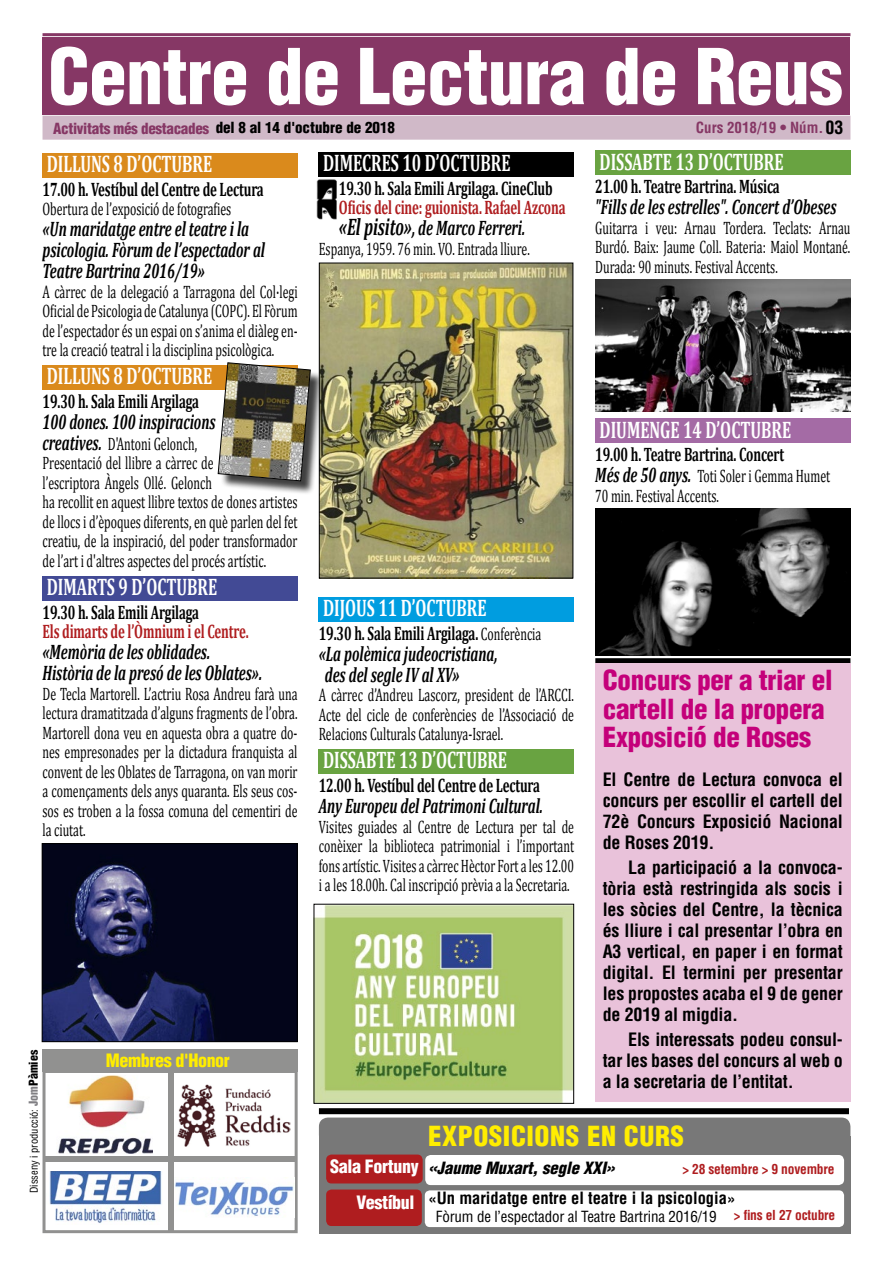
<style>
.page{position:relative;width:893px;height:1276px;background:#fff}
.page>*{position:absolute;margin:0;border:0;box-sizing:border-box;transform-origin:0 0}
.t1{font:900 condensed 75px "Helvetica LT Std";letter-spacing:-.01em;color:#fff}
.t2{font:900 condensed 27px/28.5px "Helvetica LT Std";letter-spacing:-.01em;color:#c4007a}
.t3{font:900 condensed 27px "Helvetica LT Std";letter-spacing:.02em;color:#ffed00}
.t4{font:700 24px "Cambria";color:#fff;scale:.66 1}
.t5{font:italic 700 21px/21px "Cambria";color:#000;scale:.66 1}
.t6{font:700 19.5px "Cambria";letter-spacing:-.01em;color:#000;scale:.66 1}
.t7{font:700 19.5px "Cambria";letter-spacing:-.01em;color:#af1d1f;scale:.66 1}
.t8{font:18px/19.5px "Cambria";color:#000;text-align:justify;scale:.66 1}
.t9{font:700 condensed 18px/21px "Helvetica LT Std";letter-spacing:-.01em;color:#000;text-align:justify}
.t10{font:900 condensed 18px "Helvetica LT Std";letter-spacing:-.02em;color:#ffed00}
.t11{font:900 condensed 18px "Helvetica LT Std";letter-spacing:-.02em;color:#fff}
.t12{font:700 condensed 16.5px "Helvetica LT Std";color:#000}
.t13{font:italic 900 condensed 16.5px "Helvetica LT Std";color:#000}
.t14{font:900 condensed 15px "Helvetica LT Std";letter-spacing:-.02em;color:#863765}
.t15{font:condensed 15px "Helvetica LT Std";letter-spacing:-.01em;color:#000}
.t16{font:700 condensed 15px "Helvetica LT Std";color:#863765}
.t17{font:700 condensed 13.5px "Helvetica LT Std";letter-spacing:-.015em;color:#af1d1f}
.t18{font:condensed 10.5px "Helvetica LT Std";color:#000}
.s1{color:#000}
.s2{font-size:18px;color:#000}
.s3{font-size:24px}
.s4{font-weight:700;font-style:italic;font-size:21px}
.s5{font-weight:400;font-size:18px}
.s6{font-weight:900;font-size:12px;color:#807f83}
.s7{font-weight:900;font-size:12px}
.s8{font-style:normal;font-size:18px;color:#fff}
</style>
<div class="page">
<div style="left:43px;top:37px;width:807px;height:78px;background:#863765"></div>
<hr style="left:43px;top:33px;width:807px;height:3px;background:#863765">
<div style="left:43px;top:116px;width:807px;height:24px;background:#d0b9c8"></div>
<div style="left:319px;top:152px;width:255px;height:24px;background:#000"></div>
<div style="left:319px;top:597px;width:255px;height:24px;background:#009de0"></div>
<div style="left:319px;top:749px;width:255px;height:24px;background:#69a341"></div>
<div style="left:43px;top:153px;width:255px;height:24px;background:#da8a1c"></div>
<div style="left:43px;top:365px;width:255px;height:24px;background:#da8a1c"></div>
<div style="left:43px;top:576px;width:255px;height:24px;background:#424a95"></div>
<img style="left:316px;top:906px;width:256px;height:195px">
<img style="left:321px;top:265px;width:250px;height:311px">
<div style="left:319px;top:263px;width:254px;height:315px;border:1px solid #000"></div>
<img style="left:317px;top:179px;width:20px;height:40px">
<div style="left:220px;top:365px;width:105px;height:130px;background:#000;opacity:.75"></div>
<img style="left:218px;top:362px;width:93px;height:119px">
<div style="left:595px;top:658px;width:255px;height:6px;background:#000"></div>
<div style="left:319px;top:1108px;width:530px;height:6px;background:#000"></div>
<div style="left:595px;top:151px;width:255px;height:24px;background:#69a341"></div>
<div style="left:595px;top:419px;width:255px;height:24px;background:#a46ba5"></div>
<div style="left:319px;top:1117px;width:531px;height:27px;background:#787878;border-radius:9px"></div>
<div style="left:319px;top:1138px;width:531px;height:95px;background:#787878"></div>
<div style="left:425px;top:1190px;width:419px;height:37px;background:#fff;border-radius:5px"></div>
<div style="left:425px;top:1155px;width:419px;height:30px;background:#fff;border-radius:6px"></div>
<div style="left:326px;top:1154px;width:97px;height:29px;background:#af1d1f;border-radius:5px"></div>
<div style="left:326px;top:1189px;width:96px;height:37px;background:#af1d1f;border-radius:5px"></div>
<div style="left:595px;top:663px;width:255px;height:439px;background:#e9c2da"></div>
<img style="left:44px;top:845px;width:252px;height:195px">
<div style="left:42px;top:843px;width:256px;height:199px;border:1px solid #000"></div>
<img style="left:595px;top:280px;width:255px;height:131px">
<img style="left:595px;top:508px;width:255px;height:147px">
<div style="left:43px;top:1070px;width:255px;height:163px;border:3px solid #919190"></div>
<img style="left:173px;top:1177px;width:121px;height:40px">
<img style="left:46px;top:1171px;width:116px;height:53px">
<div style="left:43px;top:1049px;width:255px;height:22px;background:#919190"></div>
<div style="left:45px;top:1156px;width:251px;height:5px;background:#919190"></div>
<div style="left:168px;top:1070px;width:5px;height:162px;background:#919190"></div>
<img style="left:177px;top:1084px;width:113px;height:63px">
<img style="left:58px;top:1075px;width:94px;height:78px">
<h1 class="t1" style="left:48px;top:29px;width:796px">Centre de Lectura de Reus</h1>
<p class="t14" style="left:53px;top:119px;width:343px">Activitats més destacades <span class="s1">del 8 al 14 d'octubre de 2018</span></p>
<p class="t16" style="left:696px;top:118px;width:149px">Curs 2018/19 • Núm.<span class="s2">03</span></p>
<h3 class="t4" style="left:323px;top:146px;width:285px">DIMECRES 10 D’OCTUBRE</h3>
<p class="t6" style="left:339px;top:174px;width:325px">19.30 h. Sala Emili Argilaga. CineClub</p>
<p class="t7" style="left:339px;top:194px;width:345px">Oficis del cine: guionista. Rafael Azcona</p>
<p class="t5" style="left:339px;top:217px;width:284px"><span class="s3">«El pisito»</span>, de Marco Ferreri.</p>
<p class="t8" style="left:319px;top:239px;width:321px">Espanya, 1959. 76 min. VO. Entrada lliure.</p>
<h3 class="t4" style="left:600px;top:144px;width:280px">DISSABTE 13 D’OCTUBRE</h3>
<p class="t6" style="left:595px;top:173px;width:281px">21.00 h. Teatre Bartrina. Música</p>
<p class="t5" style="left:595px;top:196px;width:367px">"Fills de les estrelles". Concert d’Obeses</p>
<p class="t8" style="left:595px;top:218px;width:388px">Guitarra i veu: Arnau Tordera. Teclats: Arnau Burdó. Baix: Jaume Coll. Bateria: Maiol Montané.<br>Durada: 90 minuts. Festival Accents.</p>
<h3 class="t4" style="left:47px;top:147px;width:252px">DILLUNS 8 D’OCTUBRE</h3>
<p class="t6" style="left:43px;top:175px;width:337px">17.00 h. Vestíbul del Centre de Lectura</p>
<p class="t8" style="left:43px;top:199px;width:288px">Obertura de l’exposició de fotografies</p>
<p class="t5" style="left:43px;top:218px;width:339px">«Un maridatge entre el teatre i la psicologia. Fòrum de l’espectador al<br>Teatre Bartrina 2016/19»</p>
<p class="t8" style="left:43px;top:282px;width:388px">A càrrec de la delegació a Tarragona del Col·legi Oficial de Psicologia de Catalunya (COPC). El Fòrum de l’espectador és un espai on s’anima el diàleg en&shy;tre la creació teatral i la disciplina psicològica.</p>
<h3 class="t4" style="left:47px;top:359px;width:252px">DILLUNS 8 D’OCTUBRE</h3>
<p class="t6" style="left:43px;top:387px;width:239px">19.30 h. Sala Emili Argilaga</p>
<p class="t5" style="left:43px;top:410px;width:264px">100 dones. 100 inspiracions</p>
<p class="t8" style="left:43px;top:434px;width:388px;text-align:left"><span class="s4">creatives.</span> D'Antoni Gelonch,<br>Presentació del llibre a càrrec de<br>l’escriptora Àngels Ollé. Gelonch<br>ha recollit en aquest llibre textos de dones artistes de llocs i d’èpoques diferents, en què parlen del fet creatiu, de la inspiració, del poder transformador de l’art i d'altres aspectes del procés artístic.</p>
<h3 class="t4" style="left:47px;top:570px;width:260px">DIMARTS 9 D’OCTUBRE</h3>
<p class="t6" style="left:43px;top:598px;width:239px">19.30 h. Sala Emili Argilaga</p>
<p class="t7" style="left:43px;top:618px;width:314px">Els dimarts de l’Òmnium i el Centre.</p>
<p class="t5" style="left:43px;top:641px;width:334px">«Memòria de les oblidades.<br>Història de la presó de les Oblates».</p>
<p class="t8" style="left:43px;top:684px;width:388px">De Tecla Martorell. L’actriu Rosa Andreu farà una lectura dramatitzada d’alguns fragments de l’obra.<br>Martorell dona veu en aquesta obra a quatre do&shy;nes empresonades per la dictadura franquista al convent de les Oblates de Tarragona, on van morir a començaments dels anys quaranta. Els seus cos&shy;sos es troben a la fossa comuna del cementiri de la ciutat.</p>
<h3 class="t4" style="left:600px;top:412px;width:292px">DIUMENGE 14 D’OCTUBRE</h3>
<p class="t6" style="left:595px;top:441px;width:287px">19.00 h. Teatre Bartrina. Concert</p>
<p class="t8" style="left:595px;top:466px;width:357px"><span class="s4">Més de 50 anys.</span> Toti Soler i Gemma Humet<br>70 min. Festival Accents.</p>
<h3 class="t4" style="left:323px;top:591px;width:249px">DIJOUS 11 D’OCTUBRE</h3>
<p class="t6" style="left:319px;top:619px;width:339px">19.30 h. Sala Emili Argilaga. <span class="s5">Conferència</span></p>
<p class="t5" style="left:319px;top:642px;width:272px">«La polèmica judeocristiana, des del segle IV al XV»</p>
<p class="t8" style="left:319px;top:685px;width:388px">A càrrec d’Andreu Lascorz, president de l’ARCCI.<br>Acte del cicle de conferències de l’Associació de Relacions Culturals Catalunya-Israel.</p>
<h3 class="t4" style="left:323px;top:743px;width:280px">DISSABTE 13 D’OCTUBRE</h3>
<p class="t6" style="left:319px;top:771px;width:337px">12.00 h. Vestíbul del Centre de Lectura</p>
<p class="t5" style="left:319px;top:795px;width:341px">Any Europeu del Patrimoni Cultural.</p>
<p class="t8" style="left:319px;top:816px;width:388px">Visites guiades al Centre de Lectura per tal de conèixer la biblioteca patrimonial i l’important fons artístic. Visites a càrrec Hèctor Fort a les 12.00 i a les 18.00h. Cal inscripció prèvia a la Secretaria.</p>
<h2 class="t2" style="left:603px;top:666px;width:231px">Concurs per a triar el cartell de la propera<br>Exposició de Roses</h2>
<p class="t9" style="left:603px;top:768px;width:242px">El Centre de Lectura convoca el concurs per escollir el cartell del 72è Concurs Exposició Nacional de Roses 2019.</p>
<p class="t9" style="left:603px;top:857px;width:242px;text-indent:26px">La participació a la convoca&shy;tòria està restringida als socis i les sòcies del Centre, la tècnica és lliure i cal presentar l’obra en A3 vertical, en paper i en format digital. El termini per presentar les propostes acaba el 9 de gener de 2019 al migdia.</p>
<p class="t9" style="left:603px;top:1029px;width:242px;text-indent:26px">Els interessats podeu consul&shy;tar les bases del concurs al web o a la secretaria de l’entitat.</p>
<p class="t18" style="left:28px;top:1193px;width:145px;rotate:-90deg">Disseny i producció: <span class="s6">Jom</span><span class="s7">Pàmies</span></p>
<p class="t10" style="left:106px;top:1048px;width:125px">Membres d'Honor</p>
<h2 class="t3" style="left:428px;top:1118px;width:257px">EXPOSICIONS EN CURS</h2>
<p class="t13" style="left:330px;top:1157px;width:286px"><span class="s8">Sala Fortuny</span> «Jaume Muxart, segle XXI»</p>
<p class="t17" style="left:682px;top:1161px;width:154px">&gt; 28 setembre &gt; 9 novembre</p>
<p class="t17" style="left:734px;top:1206px;width:103px">&gt; fins el 27 octubre</p>
<p class="t12" style="left:429px;top:1188px;width:308px">«Un maridatge entre el teatre i la psicologia»</p>
<p class="t15" style="left:436px;top:1207px;width:282px">Fòrum de l’espectador al Teatre Bartrina 2016/19</p>
<p class="t11" style="left:356px;top:1191px;width:60px">Vestíbul</p>
</div>
